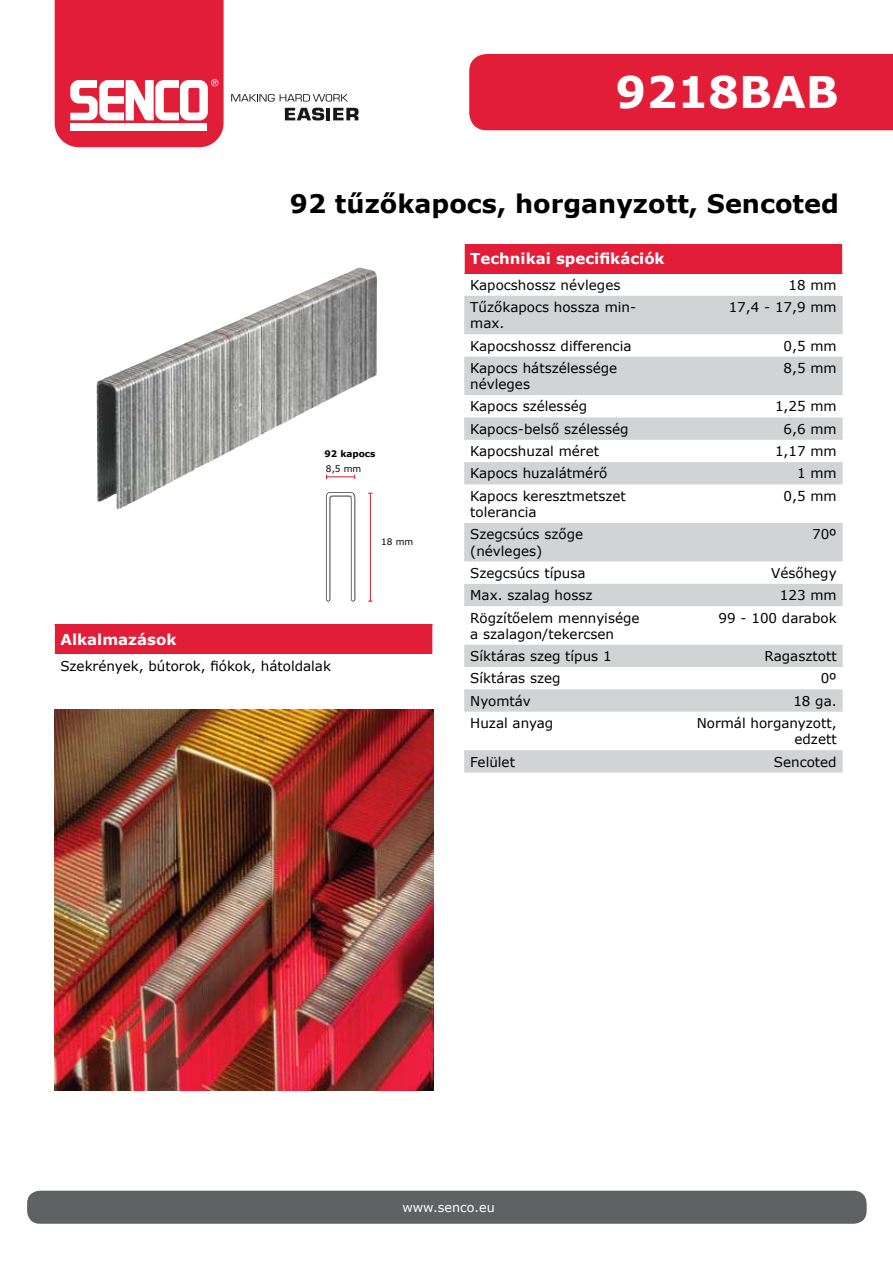
<style>
.page{position:relative;width:893px;height:1263px;background:#fff}
.page>*{position:absolute;margin:0;border:0;box-sizing:border-box;transform-origin:0 0}
.t1{font:700 43.5px "Verdana";color:#fff}
.t2{font:700 25.5px "Verdana";color:#000}
.t3{font:700 15px "Verdana";color:#fff}
.t4{font:13.5px/16.2px "Verdana";color:#000}
.t5{font:12.75px "Verdana";color:#fff}
.t6{font:9px "Verdana";color:#000}
.t7{font:700 9px "Verdana";color:#000}
</style>
<div class="page">
<div style="left:27px;top:1191px;width:840px;height:33px;background:#5f6162;border-radius:13px"></div>
<div style="left:464px;top:244px;width:379px;height:29px;background:#e21d38"></div>
<svg style="left:464px;top:296px;width:379px;height:476px;fill:#d1d3d4"></svg>
<svg style="left:464px;top:244px;width:1px;height:29px"></svg>
<svg style="left:842px;top:244px;width:1px;height:29px"></svg>
<img style="left:54px;top:710px;width:380px;height:381px">
<div style="left:54px;top:624px;width:379px;height:30px;background:#e21d38"></div>
<hr style="left:54px;top:624px;width:1px;height:30px;background:#fff">
<hr style="left:432px;top:624px;width:1px;height:30px;background:#fff">
<img style="left:96px;top:268px;width:263px;height:242px">
<svg style="left:326px;top:492px;width:29px;height:110px"></svg>
<svg style="left:326px;top:475px;width:29px;height:4px"></svg>
<hr style="left:370px;top:493px;width:1px;height:108px;background:#cf2128">
<svg style="left:231px;top:94px;width:117px;height:8px"></svg>
<svg style="left:285px;top:108px;width:74px;height:12px"></svg>
<svg style="left:55px;top:0;width:169px;height:147px"></svg>
<div style="left:469px;top:54px;width:424px;height:76px;background:#e21d38"></div>
<h1 class="t1" style="left:616px;top:64px;width:225px">9218BAB</h1>
<h2 class="t2" style="left:290px;top:187px;width:551px">92 tűzőkapocs, horganyzott, Sencoted</h2>
<p class="t7" style="left:324px;top:448px;width:53px">92 kapocs</p>
<p class="t6" style="left:326px;top:463px;width:37px">8,5 mm</p>
<p class="t3" style="left:60px;top:630px;width:118px">Alkalmazások</p>
<p class="t4" style="left:60px;top:657px;width:272px">Szekrények, bútorok, fiókok, hátoldalak</p>
<p class="t6" style="left:381px;top:536px;width:34px">18 mm</p>
<p class="t3" style="left:470px;top:249px;width:196px">Technikai specifikációk</p>
<p class="t4" style="left:470px;top:277px;width:152px">Kapocshossz névleges</p>
<p class="t4" style="left:788px;top:277px;width:50px">18 mm</p>
<p class="t4" style="left:470px;top:299px;width:167px">Tűzőkapocs hossza min&shy;max.</p>
<p class="t4" style="left:729px;top:299px;width:109px">17,4 - 17,9 mm</p>
<p class="t4" style="left:470px;top:337px;width:163px">Kapocshossz differencia</p>
<p class="t4" style="left:784px;top:337px;width:55px">0,5 mm</p>
<p class="t4" style="left:470px;top:360px;width:148px">Kapocs hátszélessége névleges</p>
<p class="t4" style="left:784px;top:360px;width:55px">8,5 mm</p>
<p class="t4" style="left:470px;top:398px;width:118px">Kapocs szélesség</p>
<p class="t4" style="left:775px;top:398px;width:63px">1,25 mm</p>
<p class="t4" style="left:470px;top:421px;width:160px">Kapocs-belső szélesség</p>
<p class="t4" style="left:784px;top:421px;width:55px">6,6 mm</p>
<p class="t4" style="left:470px;top:443px;width:130px">Kapocshuzal méret</p>
<p class="t4" style="left:775px;top:443px;width:63px">1,17 mm</p>
<p class="t4" style="left:470px;top:465px;width:139px">Kapocs huzalátmérő</p>
<p class="t4" style="left:797px;top:465px;width:41px">1 mm</p>
<p class="t4" style="left:470px;top:488px;width:157px">Kapocs keresztmetszet tolerancia</p>
<p class="t4" style="left:784px;top:488px;width:55px">0,5 mm</p>
<p class="t4" style="left:470px;top:526px;width:114px">Szegcsúcs szőge (névleges)</p>
<p class="t4" style="left:812px;top:526px;width:26px">70º</p>
<p class="t4" style="left:470px;top:565px;width:117px">Szegcsúcs típusa</p>
<p class="t4" style="left:771px;top:565px;width:67px">Vésőhegy</p>
<p class="t4" style="left:470px;top:587px;width:124px">Max. szalag hossz</p>
<p class="t4" style="left:780px;top:587px;width:58px">123 mm</p>
<p class="t4" style="left:470px;top:609px;width:171px">Rögzítőelem mennyisége a szalagon/tekercsen</p>
<p class="t4" style="left:719px;top:609px;width:120px">99 - 100 darabok</p>
<p class="t4" style="left:470px;top:648px;width:143px">Síktáras szeg típus 1</p>
<p class="t4" style="left:765px;top:648px;width:74px">Ragasztott</p>
<p class="t4" style="left:470px;top:670px;width:92px">Síktáras szeg</p>
<p class="t4" style="left:821px;top:670px;width:17px">0º</p>
<p class="t4" style="left:470px;top:693px;width:62px">Nyomtáv</p>
<p class="t4" style="left:793px;top:693px;width:45px">18 ga.</p>
<p class="t4" style="left:470px;top:715px;width:85px">Huzal anyag</p>
<p class="t4" style="left:697px;top:715px;width:141px;text-align:right">Normál horganyzott, edzett</p>
<p class="t4" style="left:470px;top:753px;width:46px">Felület</p>
<p class="t4" style="left:774px;top:753px;width:64px">Sencoted</p>
<p class="t5" style="left:402px;top:1199px;width:94px">www.senco.eu</p>
</div>
